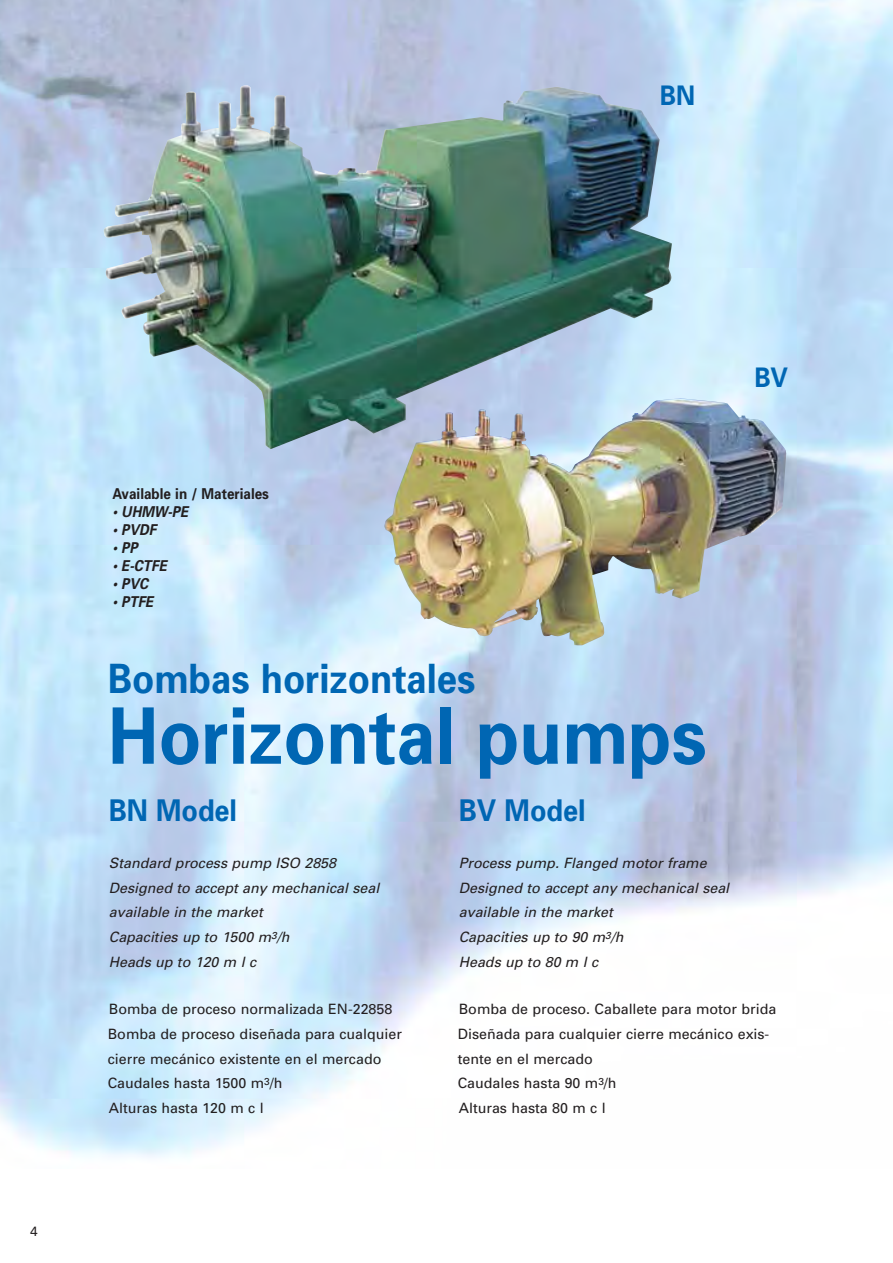
<style>
.page{position:relative;width:893px;height:1263px;background:#fff}
.page>*{position:absolute;margin:0;border:0;box-sizing:border-box;transform-origin:0 0}
.t1{font:700 78px "Univers";color:#0066b3;scale:.9 1}
.t2{font:700 40.5px "Univers";color:#0066b3;scale:.9 1}
.t3{font:700 30px "Univers";color:#0066b3;scale:.9 1}
.t4{font:700 27px "Univers";color:#0066b3;scale:.9 1}
.t5{font:italic 700 15px "Univers";color:#231f20;scale:.9 1}
.t6{font:700 15px "Univers";color:#231f20;scale:.9 1}
.t7{font:14.25px/24.8px "Univers";color:#231f20}
.t8{font:italic 14.25px/24.8px "Univers";color:#231f20}
.t9{font:13.5px "Univers";color:#231f20}
</style>
<div class="page">
<img style="left:103px;top:85px;width:569px;height:364px">
<img style="left:384px;top:398px;width:402px;height:248px">
<h3 class="t4" style="left:660px;top:85px;width:41px">BN</h3>
<p class="t9" style="left:30px;top:1227px;width:9px">4</p>
<p class="t6" style="left:112px;top:488px;width:176px">Available in / Materiales</p>
<p class="t5" style="left:112px;top:506px;width:86px">• UHMW-PE</p>
<p class="t5" style="left:112px;top:524px;width:51px">• PVDF</p>
<p class="t5" style="left:112px;top:542px;width:30px">• PP</p>
<p class="t5" style="left:112px;top:560px;width:62px">• E-CTFE</p>
<p class="t5" style="left:112px;top:578px;width:41px">• PVC</p>
<p class="t5" style="left:112px;top:596px;width:47px">• PTFE</p>
<h2 class="t2" style="left:108px;top:663px;width:410px">Bombas horizontales</h2>
<h1 class="t1" style="left:108px;top:707px;width:667px">Horizontal pumps</h1>
<h3 class="t4" style="left:754px;top:367px;width:39px">BV</h3>
<h3 class="t3" style="left:109px;top:799px;width:144px">BN Model</h3>
<p class="t8" style="left:109px;top:852px;width:272px">Standard process pump ISO 2858<br>Designed to accept any mechanical seal available in the market<br>Capacities up to 1500 m<sup>3</sup>/h<br>Heads up to 120 m l c</p>
<p class="t7" style="left:108px;top:998px;width:296px">Bomba de proceso normalizada EN-22858<br>Bomba de proceso diseñada para cualquier cierre mecánico existente en el mercado Caudales hasta 1500 m<sup>3</sup>/h<br>Alturas hasta 120 m c l</p>
<h3 class="t3" style="left:459px;top:799px;width:142px">BV Model</h3>
<p class="t8" style="left:459px;top:852px;width:272px">Process pump. Flanged motor frame<br>Designed to accept any mechanical seal available in the market<br>Capacities up to 90 m<sup>3</sup>/h<br>Heads up to 80 m l c</p>
<p class="t7" style="left:458px;top:998px;width:320px">Bomba de proceso. Caballete para motor brida<br>Diseñada para cualquier cierre mecánico exis&shy;tente en el mercado<br>Caudales hasta 90 m<sup>3</sup>/h<br>Alturas hasta 80 m c l</p>
</div>
